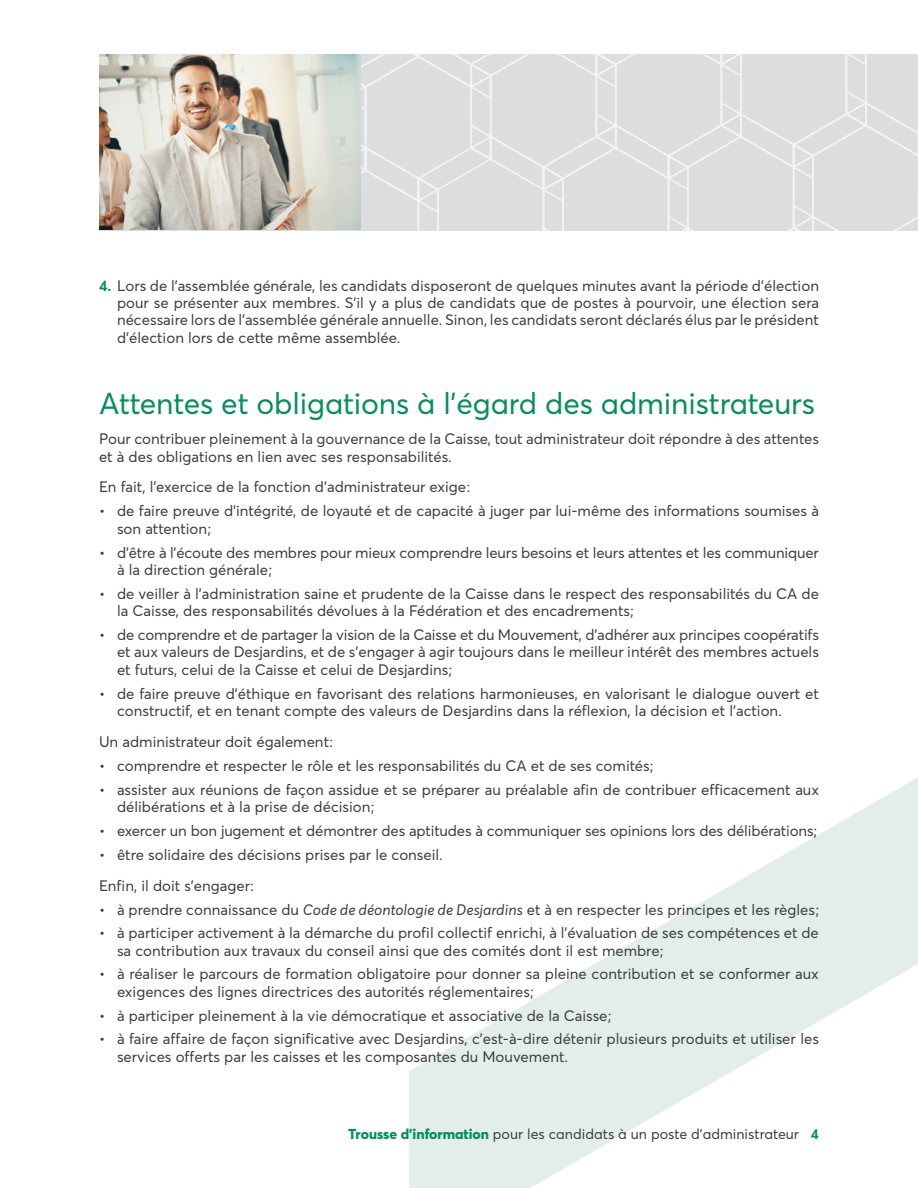
<style>
.page{position:relative;width:918px;height:1188px;background:#fff}
.page>*{position:absolute;margin:0;border:0;box-sizing:border-box;transform-origin:0 0}
.t1{font:30px "Averta";letter-spacing:-.005em;color:#00905d}
.t2{font:15px/17.2px "Averta";color:#3e3e3f}
.t3{font:14.25px "Averta";color:#3e3e3f}
.s1{font-weight:700;color:#00905d}
.s2{font-style:italic}
.s3{font-weight:800;color:#00905d}
</style>
<div class="page">
<svg style="left:409px;top:777px;width:509px;height:411px"></svg>
<svg style="left:99px;top:54px;width:819px;height:177px;background:#dddee0"></svg>
<img style="left:99px;top:54px;width:261px;height:176px">
<p class="t2" style="left:117px;top:276px;width:704px;text-align:justify;text-indent:-18px"><span class="s1">4.</span> Lors de l’assemblée générale, les candidats disposeront de quelques minutes avant la période d’élection pour se présenter aux membres. S’il y a plus de candidats que de postes à pourvoir, une élection sera nécessaire lors de l’assemblée générale annuelle. Sinon, les candidats seront déclarés élus par le président d’élection lors de cette même assemblée.</p>
<h1 class="t1" style="left:99px;top:384px;width:717px">Attentes et obligations à l’égard des administrateurs</h1>
<p class="t2" style="left:99px;top:430px;width:722px">Pour contribuer pleinement à la gouvernance de la Caisse, tout administrateur doit répondre à des attentes et à des obligations en lien avec ses responsabilités.</p>
<p class="t2" style="left:99px;top:478px;width:373px">En fait, l’exercice de la fonction d’administrateur exige :</p>
<p class="t2" style="left:117px;top:502px;width:704px;text-indent:-18px">• de faire preuve d’intégrité, de loyauté et de capacité à juger par lui-même des informations soumises à son attention ;</p>
<p class="t2" style="left:117px;top:544px;width:703px;text-indent:-18px">• d’être à l’écoute des membres pour mieux comprendre leurs besoins et leurs attentes et les communiquer à la direction générale ;</p>
<p class="t2" style="left:117px;top:585px;width:704px;text-indent:-18px">• de veiller à l’administration saine et prudente de la Caisse dans le respect des responsabilités du CA de la Caisse, des responsabilités dévolues à la Fédération et des encadrements ;</p>
<p class="t2" style="left:117px;top:626px;width:704px;text-align:justify;text-indent:-18px">• de comprendre et de partager la vision de la Caisse et du Mouvement, d’adhérer aux principes coopératifs et aux valeurs de Desjardins, et de s’engager à agir toujours dans le meilleur intérêt des membres actuels et futurs, celui de la Caisse et celui de Desjardins ;</p>
<p class="t2" style="left:117px;top:685px;width:704px;text-indent:-18px">• de faire preuve d’éthique en favorisant des relations harmonieuses, en valorisant le dialogue ouvert et constructif, et en tenant compte des valeurs de Desjardins dans la réflexion, la décision et l’action.</p>
<p class="t2" style="left:99px;top:733px;width:236px">Un administrateur doit également :</p>
<p class="t2" style="left:99px;top:757px;width:556px">• comprendre et respecter le rôle et les responsabilités du CA et de ses comités ;</p>
<p class="t2" style="left:117px;top:781px;width:704px;text-indent:-18px">• assister aux réunions de façon assidue et se préparer au préalable afin de contribuer efficacement aux délibérations et à la prise de décision ;</p>
<p class="t2" style="left:99px;top:822px;width:720px">• exercer un bon jugement et démontrer des aptitudes à communiquer ses opinions lors des délibérations ;</p>
<p class="t2" style="left:99px;top:839px;width:345px;line-height:31.2px">• être solidaire des décisions prises par le conseil.<br>Enfin, il doit s’engager :</p>
<p class="t2" style="left:99px;top:901px;width:722px">• à prendre connaissance du <span class="s2">Code de déontologie de Desjardins</span> et à en respecter les principes et les règles ;</p>
<p class="t2" style="left:117px;top:924px;width:703px;line-height:17.7px;text-indent:-18px">• à participer activement à la démarche du profil collectif enrichi, à l’évaluation de ses compétences et de sa contribution aux travaux du conseil ainsi que des comités dont il est membre ;</p>
<p class="t2" style="left:117px;top:965px;width:703px;line-height:17.7px;text-indent:-18px">• à réaliser le parcours de formation obligatoire pour donner sa pleine contribution et se conformer aux exigences des lignes directrices des autorités réglementaires ;</p>
<p class="t2" style="left:99px;top:1007px;width:514px">• à participer pleinement à la vie démocratique et associative de la Caisse ;</p>
<p class="t2" style="left:117px;top:1030px;width:704px;line-height:18px;text-indent:-18px">• à faire affaire de façon significative avec Desjardins, c’est-à-dire détenir plusieurs produits et utiliser les services offerts par les caisses et les composantes du Mouvement.</p>
<p class="t3" style="left:348px;top:1125px;width:472px"><span class="s3">Trousse d’information</span> pour les candidats à un poste d’administrateur <span class="s1">4</span></p>
</div>
